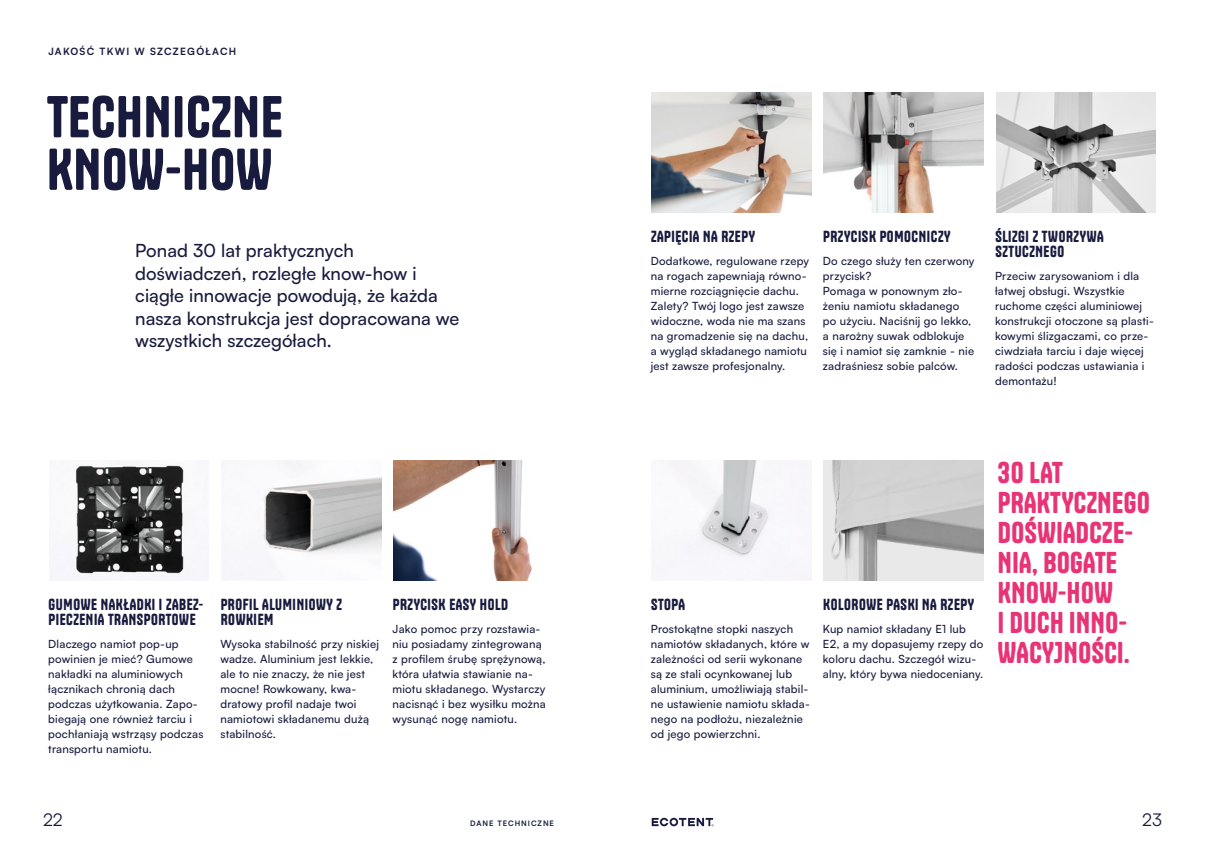
<style>
.page{position:relative;width:1205px;height:851px;background:#fff}
.page>*{position:absolute;margin:0;border:0;box-sizing:border-box;transform-origin:0 0}
.t1{font:55px/52.5px "Tanker";letter-spacing:.02em;color:#181b3e}
.t2{font:28.12px/30px "Tanker";letter-spacing:.02em;color:#e83376}
.t3{font:500 18.12px/22.5px "Satoshi";letter-spacing:.005em;color:#181b3e}
.t4{font:17.5px "Satoshi";color:#181b3e}
.t5{font:15px/15px "Tanker";letter-spacing:.04em;color:#181b3e}
.t6{font:500 11.25px/15px "Satoshi";letter-spacing:.02em;color:#181b3e}
.t7{font:700 10px "Satoshi";letter-spacing:.125em;color:#181b3e}
.t8{font:700 7.5px "Satoshi";letter-spacing:.125em;color:#181b3e}
</style>
<div class="page">
<svg style="left:652px;top:817px;width:62px;height:9px"></svg>
<img style="left:393px;top:460px;width:139px;height:120px">
<img style="left:223px;top:460px;width:158px;height:120px">
<img style="left:49px;top:462px;width:160px;height:118px">
<img style="left:996px;top:92px;width:159px;height:120px">
<img style="left:824px;top:92px;width:159px;height:120px">
<img style="left:824px;top:460px;width:159px;height:120px">
<img style="left:652px;top:92px;width:159px;height:120px">
<img style="left:655px;top:460px;width:156px;height:120px">
<p class="t7" style="left:48px;top:44px;width:189px">JAKOŚĆ TKWI W SZCZEGÓŁACH</p>
<h1 class="t1" style="left:47px;top:91px;width:237px">TECHNICZNE<br>KNOW-HOW</h1>
<h3 class="t3" style="left:135px;top:239px;width:326px">Ponad 30 lat praktycznych doświadczeń, rozległe know-how i ciągłe innowacje powodują, że każda nasza konstrukcja jest dopracowana we wszystkich szczegółach.</h3>
<h3 class="t5" style="left:49px;top:597px;width:156px">GUMOWE NAKŁADKI I ZABEZ-<br>PIECZENIA TRANSPORTOWE</h3>
<p class="t6" style="left:48px;top:635px;width:157px">Dlaczego namiot pop-up powinien je mieć? Gumowe nakładki na aluminiowych łącznikach chronią dach podczas użytkowania. Zapo&shy;biegają one również tarciu i pochłaniają wstrząsy podczas transportu namiotu.</p>
<h3 class="t5" style="left:221px;top:597px;width:123px">PROFIL ALUMINIOWY Z<br>ROWKIEM</h3>
<p class="t6" style="left:220px;top:635px;width:160px">Wysoka stabilność przy niskiej wadze. Aluminium jest lekkie, ale to nie znaczy, że nie jest mocne! Rowkowany, kwa&shy;dratowy profil nadaje twoi namiotowi składanemu dużą stabilność.</p>
<h3 class="t5" style="left:393px;top:597px;width:117px">PRZYCISK EASY HOLD</h3>
<p class="t6" style="left:392px;top:620px;width:155px">Jako pomoc przy rozstawia&shy;niu posiadamy zintegrowaną z profilem śrubę sprężynową, która ułatwia stawianie na&shy;miotu składanego. Wystarczy nacisnąć i bez wysiłku można wysunąć nogę namiotu.</p>
<h3 class="t5" style="left:651px;top:229px;width:105px">ZAPIĘCIA NA RZEPY</h3>
<p class="t6" style="left:651px;top:253px;width:160px">Dodatkowe, regulowane rzepy na rogach zapewniają równo&shy;mierne rozciągnięcie dachu.<br>Zalety? Twój logo jest zawsze widoczne, woda nie ma szans na gromadzenie się na dachu, a wygląd składanego namiotu jest zawsze profesjonalny.</p>
<h3 class="t5" style="left:823px;top:229px;width:129px">PRZYCISK POMOCNICZY</h3>
<p class="t6" style="left:823px;top:253px;width:153px">Do czego służy ten czerwony przycisk?<br>Pomaga w ponownym zło&shy;żeniu namiotu składanego po użyciu. Naciśnij go lekko, a narożny suwak odblokuje się i namiot się zamknie - nie zadraśniesz sobie palców.</p>
<h3 class="t5" style="left:995px;top:229px;width:110px">ŚLIZGI Z TWORZYWA<br>SZTUCZNEGO</h3>
<p class="t6" style="left:995px;top:268px;width:160px">Przeciw zarysowaniom i dla łatwej obsługi. Wszystkie ruchome części aluminiowej konstrukcji otoczone są plasti&shy;kowymi ślizgaczami, co prze&shy;ciwdziała tarciu i daje więcej radości podczas ustawiania i demontażu!</p>
<h3 class="t5" style="left:651px;top:597px;width:36px">STOPA</h3>
<p class="t6" style="left:651px;top:620px;width:161px">Prostokątne stopki naszych namiotów składanych, które w zależności od serii wykonane są ze stali ocynkowanej lub aluminium, umożliwiają stabil&shy;ne ustawienie namiotu składa&shy;nego na podłożu, niezależnie od jego powierzchni.</p>
<h3 class="t5" style="left:823px;top:597px;width:152px">KOLOROWE PASKI NA RZEPY</h3>
<p class="t6" style="left:823px;top:620px;width:162px">Kup namiot składany E1 lub<br>E2, a my dopasujemy rzepy do koloru dachu. Szczegół wizu&shy;alny, który bywa niedoceniany.</p>
<h2 class="t2" style="left:998px;top:457px;width:153px">30 LAT<br>PRAKTYCZNEGO<br>DOŚWIADCZE-<br>NIA, BOGATE<br>KNOW-HOW<br>I DUCH INNO-<br>WACYJNOŚCI.</h2>
<h3 class="t4" style="left:43px;top:808px;width:21px">22</h3>
<p class="t8" style="left:470px;top:818px;width:85px">DANE TECHNICZNE</p>
<h3 class="t4" style="left:1142px;top:808px;width:21px">23</h3>
</div>
